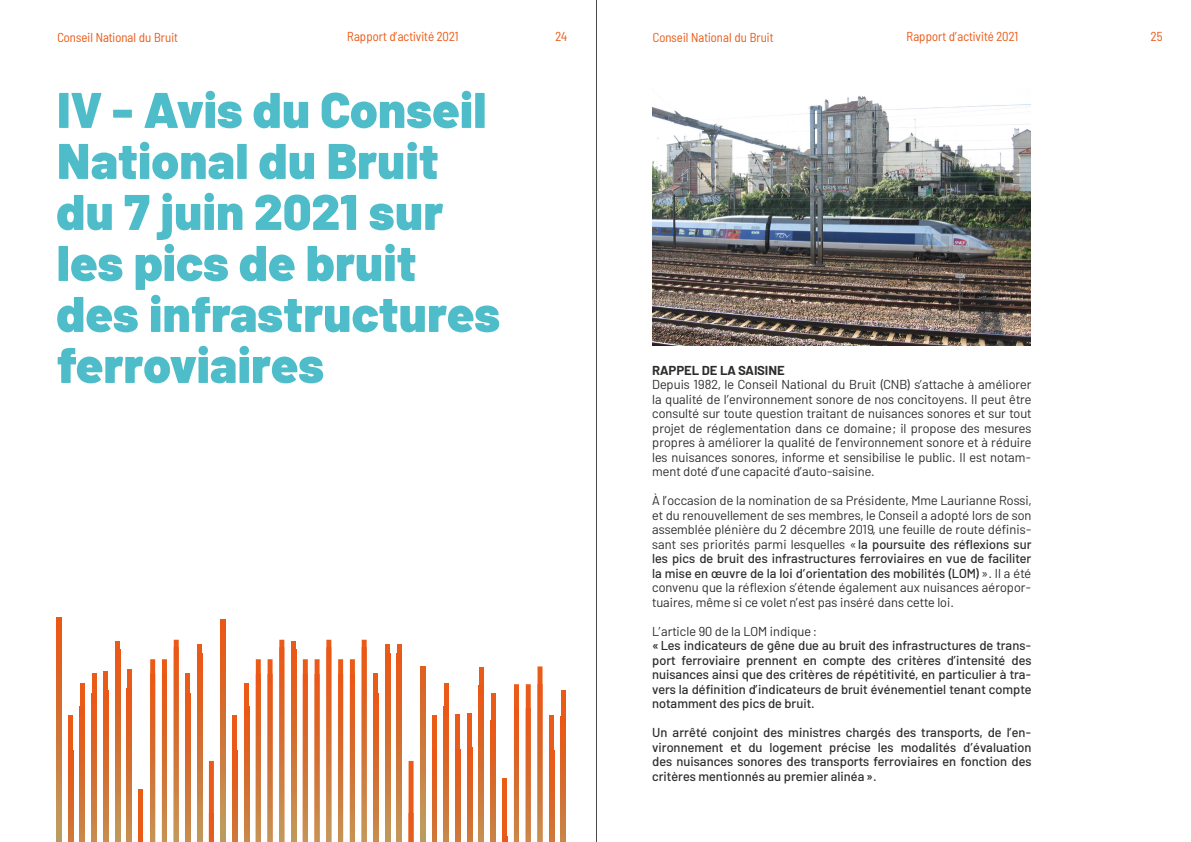
<style>
.page{position:relative;width:1191px;height:842px;background:#fff}
.page>*{position:absolute;margin:0;border:0;box-sizing:border-box;transform-origin:0 0}
.t1{font:900 50px/51px "Barlow";color:#4ebdc9}
.t2{font:13px/14.5px "Barlow";color:#2d2d2c;text-align:justify}
.t3{font:500 13px/14.5px "Barlow";color:#2d2d2c;text-align:justify}
.t4{font:semi-condensed 13px "Barlow";letter-spacing:.005em;color:#ea5b18}
.t5{font:700 13px "Barlow";color:#2d2d2c}
.s1{font-weight:500}
</style>
<div class="page">
<hr style="left:596px;top:0;width:1px;height:842px;background:#000">
<svg style="left:56px;top:618px;width:5px;height:224px"></svg>
<div style="left:68px;top:715px;width:5px;height:127px;background:#ea5b18"></div>
<svg style="left:68px;top:786px;width:5px;height:56px"></svg>
<div style="left:80px;top:683px;width:5px;height:159px;background:#ea5b18"></div>
<svg style="left:80px;top:747px;width:5px;height:95px"></svg>
<div style="left:92px;top:673px;width:5px;height:169px;background:#ea5b18"></div>
<svg style="left:92px;top:736px;width:5px;height:106px"></svg>
<div style="left:103px;top:672px;width:5px;height:170px;background:#ea5b18"></div>
<svg style="left:103px;top:733px;width:5px;height:109px"></svg>
<div style="left:127px;top:669px;width:5px;height:173px;background:#ea5b18"></div>
<svg style="left:127px;top:731px;width:5px;height:111px"></svg>
<div style="left:138px;top:790px;width:5px;height:52px;background:#ea5b18"></div>
<div style="left:115px;top:641px;width:5px;height:201px;background:#ea5b18"></div>
<svg style="left:115px;top:696px;width:5px;height:146px"></svg>
<div style="left:174px;top:640px;width:5px;height:202px;background:#ea5b18"></div>
<svg style="left:174px;top:647px;width:5px;height:195px"></svg>
<div style="left:279px;top:640px;width:5px;height:202px;background:#ea5b18"></div>
<svg style="left:279px;top:647px;width:5px;height:195px"></svg>
<div style="left:326px;top:640px;width:5px;height:202px;background:#ea5b18"></div>
<svg style="left:326px;top:647px;width:5px;height:195px"></svg>
<div style="left:162px;top:659px;width:5px;height:183px;background:#ea5b18"></div>
<svg style="left:162px;top:718px;width:5px;height:124px"></svg>
<div style="left:267px;top:659px;width:5px;height:183px;background:#ea5b18"></div>
<svg style="left:267px;top:674px;width:5px;height:168px"></svg>
<div style="left:314px;top:659px;width:5px;height:183px;background:#ea5b18"></div>
<svg style="left:314px;top:674px;width:5px;height:168px"></svg>
<div style="left:185px;top:674px;width:5px;height:168px;background:#ea5b18"></div>
<svg style="left:185px;top:736px;width:5px;height:106px"></svg>
<div style="left:197px;top:645px;width:5px;height:197px;background:#ea5b18"></div>
<svg style="left:197px;top:701px;width:5px;height:141px"></svg>
<div style="left:150px;top:659px;width:5px;height:183px;background:#ea5b18"></div>
<svg style="left:150px;top:695px;width:5px;height:147px"></svg>
<div style="left:256px;top:659px;width:5px;height:183px;background:#ea5b18"></div>
<svg style="left:256px;top:692px;width:5px;height:150px"></svg>
<div style="left:303px;top:659px;width:5px;height:183px;background:#ea5b18"></div>
<svg style="left:303px;top:695px;width:5px;height:147px"></svg>
<div style="left:209px;top:761px;width:5px;height:81px;background:#ea5b18"></div>
<svg style="left:221px;top:619px;width:5px;height:223px"></svg>
<div style="left:232px;top:715px;width:5px;height:127px;background:#ea5b18"></div>
<svg style="left:232px;top:786px;width:5px;height:56px"></svg>
<div style="left:244px;top:683px;width:5px;height:159px;background:#ea5b18"></div>
<svg style="left:244px;top:747px;width:5px;height:95px"></svg>
<div style="left:291px;top:641px;width:5px;height:201px;background:#ea5b18"></div>
<svg style="left:291px;top:696px;width:5px;height:146px"></svg>
<div style="left:362px;top:640px;width:5px;height:202px;background:#ea5b18"></div>
<svg style="left:362px;top:647px;width:5px;height:195px"></svg>
<div style="left:350px;top:659px;width:5px;height:183px;background:#ea5b18"></div>
<svg style="left:350px;top:718px;width:5px;height:124px"></svg>
<div style="left:373px;top:674px;width:5px;height:168px;background:#ea5b18"></div>
<svg style="left:373px;top:736px;width:5px;height:106px"></svg>
<div style="left:385px;top:645px;width:5px;height:197px;background:#ea5b18"></div>
<svg style="left:385px;top:701px;width:5px;height:141px"></svg>
<div style="left:338px;top:659px;width:5px;height:183px;background:#ea5b18"></div>
<svg style="left:338px;top:714px;width:5px;height:128px"></svg>
<div style="left:397px;top:645px;width:5px;height:197px;background:#ea5b18"></div>
<svg style="left:397px;top:701px;width:5px;height:141px"></svg>
<div style="left:408px;top:761px;width:5px;height:81px;background:#ea5b18"></div>
<svg style="left:420px;top:666px;width:5px;height:176px"></svg>
<div style="left:432px;top:715px;width:5px;height:127px;background:#ea5b18"></div>
<svg style="left:432px;top:786px;width:5px;height:56px"></svg>
<div style="left:444px;top:683px;width:5px;height:159px;background:#ea5b18"></div>
<svg style="left:444px;top:747px;width:5px;height:95px"></svg>
<div style="left:455px;top:715px;width:5px;height:127px;background:#ea5b18"></div>
<svg style="left:455px;top:786px;width:5px;height:56px"></svg>
<div style="left:467px;top:713px;width:5px;height:129px;background:#ea5b18"></div>
<svg style="left:467px;top:784px;width:5px;height:58px"></svg>
<div style="left:490px;top:694px;width:5px;height:148px;background:#ea5b18"></div>
<svg style="left:490px;top:760px;width:5px;height:82px"></svg>
<div style="left:502px;top:778px;width:5px;height:64px;background:#ea5b18"></div>
<div style="left:479px;top:668px;width:5px;height:174px;background:#ea5b18"></div>
<svg style="left:479px;top:729px;width:5px;height:113px"></svg>
<div style="left:537px;top:666px;width:5px;height:176px;background:#ea5b18"></div>
<svg style="left:537px;top:684px;width:5px;height:158px"></svg>
<div style="left:526px;top:684px;width:5px;height:158px;background:#ea5b18"></div>
<svg style="left:526px;top:708px;width:5px;height:134px"></svg>
<div style="left:549px;top:715px;width:5px;height:127px;background:#ea5b18"></div>
<svg style="left:549px;top:786px;width:5px;height:56px"></svg>
<div style="left:561px;top:690px;width:5px;height:152px;background:#ea5b18"></div>
<svg style="left:561px;top:756px;width:5px;height:86px"></svg>
<div style="left:514px;top:684px;width:5px;height:158px;background:#ea5b18"></div>
<svg style="left:514px;top:749px;width:5px;height:93px"></svg>
<img style="left:652px;top:95px;width:378px;height:251px">
<p class="t4" style="left:57px;top:28px;width:122px">Conseil National du Bruit</p>
<p class="t4" style="left:347px;top:27px;width:113px">Rapport d’activité 2021</p>
<p class="t4" style="left:555px;top:27px;width:13px">24</p>
<p class="t4" style="left:653px;top:28px;width:122px">Conseil National du Bruit</p>
<p class="t4" style="left:906px;top:27px;width:113px">Rapport d’activité 2021</p>
<p class="t4" style="left:1151px;top:27px;width:13px">25</p>
<h1 class="t1" style="left:56px;top:80px;width:445px">IV - Avis du Conseil<br>National du Bruit du 7 juin 2021 sur les pics de bruit des infrastructures ferroviaires</h1>
<p class="t5" style="left:652px;top:360px;width:134px">RAPPEL DE LA SAISINE</p>
<p class="t2" style="left:652px;top:376px;width:381px">Depuis 1982, le Conseil National du Bruit (CNB) s’attache à améliorer la qualité de l’environnement sonore de nos concitoyens. Il peut être consulté sur toute question traitant de nuisances sonores et sur tout projet de réglementation dans ce domaine; il propose des mesures propres à améliorer la qualité de l’environnement sonore et à réduire les nuisances sonores, informe et sensibilise le public. Il est notam&shy;ment doté d’une capacité d’auto-saisine.</p>
<p class="t2" style="left:652px;top:492px;width:381px">À l’occasion de la nomination de sa Présidente, Mme Laurianne Rossi, et du renouvellement de ses membres, le Conseil a adopté lors de son assemblée plénière du 2 décembre 2019, une feuille de route définis&shy;sant ses priorités parmi lesquelles «<span class="s1">la poursuite des réflexions sur les pics de bruit des infrastructures ferroviaires en vue de faciliter la mise en œuvre de la loi d’orientation des mobilités (LOM)</span>». Il a été convenu que la réflexion s’étende également aux nuisances aéropor&shy;tuaires, même si ce volet n’est pas inséré dans cette loi.</p>
<p class="t2" style="left:652px;top:623px;width:166px">L’article 90 de la LOM indique:</p>
<p class="t3" style="left:652px;top:637px;width:381px">«Les indicateurs de gêne due au bruit des infrastructures de trans&shy;port ferroviaire prennent en compte des critères d’intensité des nuisances ainsi que des critères de répétitivité, en particulier à tra&shy;vers la définition d’indicateurs de bruit événementiel tenant compte notamment des pics de bruit.</p>
<p class="t3" style="left:652px;top:724px;width:381px">Un arrêté conjoint des ministres chargés des transports, de l’en&shy;vironnement et du logement précise les modalités d’évaluation des nuisances sonores des transports ferroviaires en fonction des critères mentionnés au premier alinéa».</p>
</div>
